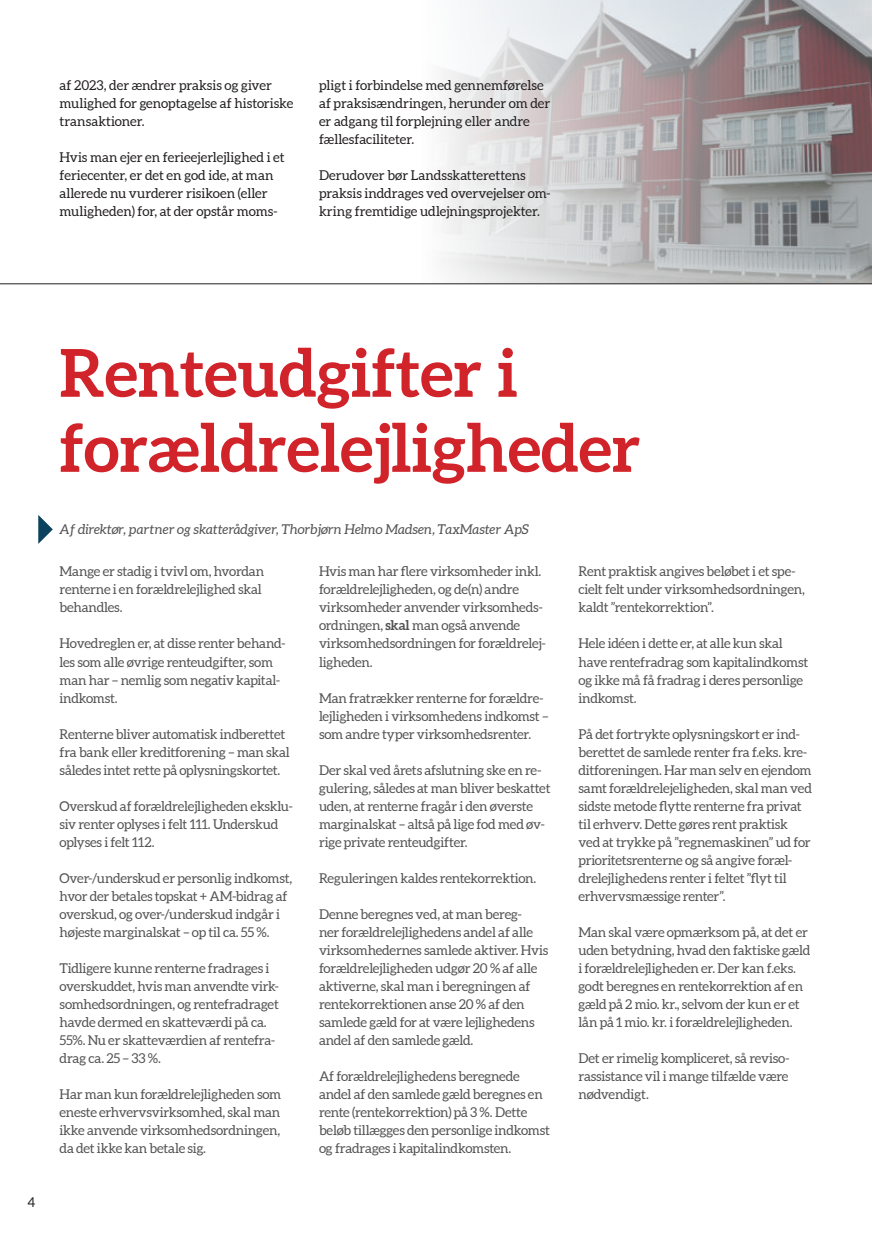
<style>
.page{position:relative;width:872px;height:1234px;background:#fff}
.page>*{position:absolute;margin:0;border:0;box-sizing:border-box;transform-origin:0 0}
.t1{font:700 66px/75px "Aleo";color:#d1232a}
.t2{font:13.5px/18px "Aleo";letter-spacing:-.015em;color:#535355}
.t3{font:13.5px/18px "Aleo";color:#231f20}
.t4{font:italic 13.5px "Aleo";color:#535355}
.s1{font-weight:700}
</style>
<div class="page">
<img style="left:443px;top:0;width:429px;height:251px">
<svg style="left:38px;top:515px;width:15px;height:29px"></svg>
<div style="left:0;top:251px;width:872px;height:65px;background:#fff;opacity:.6"></div>
<hr style="left:0;top:283px;width:872px;height:1px;background:#231f20">
<p class="t3" style="left:60px;top:77px;width:235px">af 2023, der ændrer praksis og giver mulighed for genoptagelse af historiske transaktioner.</p>
<p class="t3" style="left:60px;top:149px;width:227px">Hvis man ejer en ferieejerlejlighed i et feriecenter, er det en god ide, at man allerede nu vurderer risikoen (eller muligheden) for, at der opstår moms-</p>
<p class="t3" style="left:319px;top:77px;width:233px">pligt i forbindelse med gennemførelse af praksisændringen, herunder om der er adgang til forplejning eller andre fællesfaciliteter.</p>
<p class="t3" style="left:319px;top:167px;width:233px">Derudover bør Landsskatterettens praksis inddrages ved overvejelser om&shy;kring fremtidige udlejningsprojekter.</p>
<p class="t3" style="left:28px;top:1193px;width:9px">4</p>
<h1 class="t1" style="left:60px;top:339px;width:582px">Renteudgifter i forældrelejligheder</h1>
<p class="t4" style="left:60px;top:523px;width:471px">Af direktør, partner og skatterådgiver, Thorbjørn Helmo Madsen, TaxMaster ApS</p>
<p class="t2" style="left:60px;top:563px;width:206px">Mange er stadig i tvivl om, hvordan renterne i en forældrelejlighed skal behandles.</p>
<p class="t2" style="left:60px;top:635px;width:228px">Hovedreglen er, at disse renter behand&shy;les som alle øvrige renteudgifter, som man har – nemlig som negativ kapital&shy;indkomst.</p>
<p class="t2" style="left:60px;top:725px;width:232px">Renterne bliver automatisk indberettet fra bank eller kreditforening – man skal således intet rette på oplysningskortet.</p>
<p class="t2" style="left:60px;top:797px;width:235px">Overskud af forældrelejligheden eksklu&shy;siv renter oplyses i felt 111. Underskud oplyses i felt 112.</p>
<p class="t2" style="left:60px;top:869px;width:234px">Over-/underskud er personlig indkomst, hvor der betales topskat + AM-bidrag af overskud, og over-/underskud indgår i højeste marginalskat – op til ca. 55 %.</p>
<p class="t2" style="left:60px;top:959px;width:221px">Tidligere kunne renterne fradrages i overskuddet, hvis man anvendte virk&shy;somhedsordningen, og rentefradraget havde dermed en skatteværdi på ca.<br>55%. Nu er skatteværdien af rentefra&shy;drag ca. 25 – 33 %.</p>
<p class="t2" style="left:60px;top:1085px;width:223px;text-align:justify">Har man kun forældrelejligheden som eneste erhvervsvirksomhed, skal man ikke anvende virksomhedsordningen, da det ikke kan betale sig.</p>
<p class="t2" style="left:319px;top:563px;width:228px">Hvis man har flere virksomheder inkl. forældrelejligheden, og de(n) andre virksomheder anvender virksomheds&shy;ordningen, <span class="s1">skal</span> man også anvende virksomhedsordningen for forældrelej&shy;ligheden.</p>
<p class="t2" style="left:319px;top:689px;width:231px">Man fratrækker renterne for forældre&shy;lejligheden i virksomhedens indkomst – som andre typer virksomhedsrenter.</p>
<p class="t2" style="left:319px;top:761px;width:233px">Der skal ved årets afslutning ske en re&shy;gulering, således at man bliver beskattet uden, at renterne fragår i den øverste marginalskat – altså på lige fod med øv&shy;rige private renteudgifter.</p>
<p class="t2" style="left:319px;top:869px;width:219px">Reguleringen kaldes rentekorrektion.</p>
<p class="t2" style="left:319px;top:905px;width:231px">Denne beregnes ved, at man bereg-<br>ner forældrelejlighedens andel af alle virksomhedernes samlede aktiver. Hvis forældrelejligheden udgør 20 % af alle aktiverne, skal man i beregningen af rentekorrektionen anse 20 % af den samlede gæld for at være lejlighedens andel af den samlede gæld.</p>
<p class="t2" style="left:319px;top:1067px;width:232px">Af forældrelejlighedens beregnede andel af den samlede gæld beregnes en rente (rentekorrektion) på 3 %. Dette beløb tillægges den personlige indkomst og fradrages i kapitalindkomsten.</p>
<p class="t2" style="left:578px;top:563px;width:228px">Rent praktisk angives beløbet i et spe&shy;cielt felt under virksomhedsordningen, kaldt ”rentekorrektion”.</p>
<p class="t2" style="left:578px;top:635px;width:231px">Hele idéen i dette er, at alle kun skal have rentefradrag som kapitalindkomst og ikke må få fradrag i deres personlige indkomst.</p>
<p class="t2" style="left:578px;top:725px;width:235px">På det fortrykte oplysningskort er ind&shy;berettet de samlede renter fra f.eks. kre&shy;ditforeningen. Har man selv en ejendom samt forældrelejeligheden, skal man ved sidste metode flytte renterne fra privat til erhverv. Dette gøres rent praktisk ved at trykke på ”regnemaskinen” ud for prioritetsrenterne og så angive foræl&shy;drelejlighedens renter i feltet ”flyt til erhvervsmæssige renter”.</p>
<p class="t2" style="left:578px;top:923px;width:233px">Man skal være opmærksom på, at det er uden betydning, hvad den faktiske gæld i forældrelejligheden er. Der kan f.eks. godt beregnes en rentekorrektion af en gæld på 2 mio. kr., selvom der kun er et lån på 1 mio. kr. i forældrelejligheden.</p>
<p class="t2" style="left:578px;top:1049px;width:213px;text-align:justify">Det er rimelig kompliceret, så reviso&shy;rassistance vil i mange tilfælde være nødvendigt.</p>
</div>
